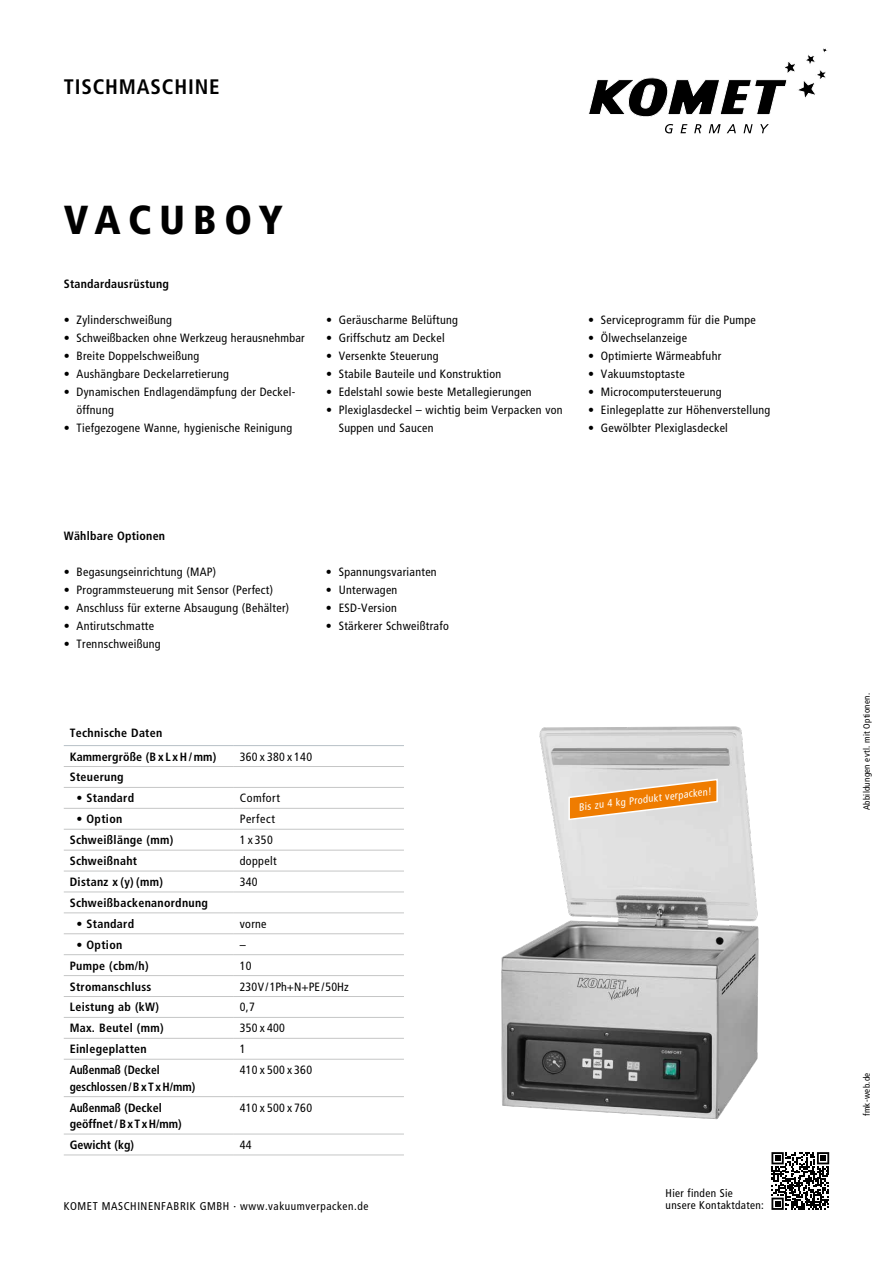
<style>
.page{position:relative;width:893px;height:1263px;background:#fff}
.page>*{position:absolute;margin:0;border:0;box-sizing:border-box;transform-origin:0 0}
.t1{font:900 condensed 40.5px "Frutiger";letter-spacing:.19em;color:#000}
.t2{font:700 condensed 21px "Frutiger";letter-spacing:.04em;color:#000}
.t3{font:condensed 12px/18px "Frutiger";letter-spacing:.025em;color:#000}
.t4{font:700 condensed 12px/23.4px "Frutiger";letter-spacing:.025em;color:#000}
.t5{font:700 condensed 12px/16.5px "Frutiger";color:#000;scale:.95 1}
.t6{font:condensed 12px "Frutiger";color:#000}
.t7{font:700 condensed 12px "Frutiger";color:#000}
.t8{font:condensed 12px "Frutiger";letter-spacing:.045em;color:#000}
.t9{font:condensed 11.25px "Frutiger";letter-spacing:.05em;color:#000}
.t10{font:condensed 11.25px/12.8px "Frutiger";letter-spacing:.03em;color:#000}
.t11{font:condensed 10.5px "Frutiger";color:#fff}
.t12{font:condensed 9px "Frutiger";letter-spacing:.025em;color:#000}
</style>
<div class="page">
<svg style="left:588px;top:48px;width:240px;height:69px"></svg>
<svg style="left:665px;top:124px;width:8px;height:9px"></svg>
<svg style="left:680px;top:124px;width:7px;height:9px"></svg>
<svg style="left:694px;top:124px;width:7px;height:9px"></svg>
<svg style="left:709px;top:124px;width:12px;height:9px"></svg>
<svg style="left:727px;top:124px;width:9px;height:9px"></svg>
<svg style="left:743px;top:124px;width:10px;height:9px"></svg>
<svg style="left:760px;top:124px;width:9px;height:9px"></svg>
<svg style="left:771px;top:1152px;width:58px;height:58px"></svg>
<img style="left:501px;top:726px;width:284px;height:427px">
<svg style="left:568px;top:778px;width:151px;height:43px;background:#e7b279"></svg>
<hr style="left:64px;top:766px;width:170px;height:1px;background:#c5c6c6">
<hr style="left:234px;top:766px;width:170px;height:1px;background:#c5c6c6">
<hr style="left:64px;top:787px;width:170px;height:1px;background:#c5c6c6">
<hr style="left:234px;top:787px;width:170px;height:1px;background:#c5c6c6">
<hr style="left:64px;top:808px;width:170px;height:1px;background:#c5c6c6">
<hr style="left:234px;top:808px;width:170px;height:1px;background:#c5c6c6">
<hr style="left:64px;top:829px;width:170px;height:1px;background:#c5c6c6">
<hr style="left:234px;top:829px;width:170px;height:1px;background:#c5c6c6">
<hr style="left:64px;top:850px;width:170px;height:1px;background:#c5c6c6">
<hr style="left:234px;top:850px;width:170px;height:1px;background:#c5c6c6">
<hr style="left:64px;top:871px;width:170px;height:1px;background:#c5c6c6">
<hr style="left:234px;top:871px;width:170px;height:1px;background:#c5c6c6">
<hr style="left:64px;top:892px;width:170px;height:1px;background:#c5c6c6">
<hr style="left:234px;top:892px;width:170px;height:1px;background:#c5c6c6">
<hr style="left:64px;top:913px;width:170px;height:1px;background:#c5c6c6">
<hr style="left:234px;top:913px;width:170px;height:1px;background:#c5c6c6">
<hr style="left:64px;top:933px;width:170px;height:1px;background:#c5c6c6">
<hr style="left:234px;top:933px;width:170px;height:1px;background:#c5c6c6">
<hr style="left:64px;top:954px;width:170px;height:1px;background:#c5c6c6">
<hr style="left:234px;top:954px;width:170px;height:1px;background:#c5c6c6">
<hr style="left:64px;top:975px;width:170px;height:1px;background:#c5c6c6">
<hr style="left:234px;top:975px;width:170px;height:1px;background:#c5c6c6">
<hr style="left:64px;top:996px;width:170px;height:1px;background:#c5c6c6">
<hr style="left:234px;top:996px;width:170px;height:1px;background:#c5c6c6">
<hr style="left:64px;top:1017px;width:170px;height:1px;background:#c5c6c6">
<hr style="left:234px;top:1017px;width:170px;height:1px;background:#c5c6c6">
<hr style="left:64px;top:1038px;width:170px;height:1px;background:#c5c6c6">
<hr style="left:234px;top:1038px;width:170px;height:1px;background:#c5c6c6">
<hr style="left:64px;top:1059px;width:170px;height:1px;background:#c5c6c6">
<hr style="left:234px;top:1059px;width:170px;height:1px;background:#c5c6c6">
<hr style="left:64px;top:1096px;width:170px;height:1px;background:#c5c6c6">
<hr style="left:234px;top:1096px;width:170px;height:1px;background:#c5c6c6">
<hr style="left:64px;top:1134px;width:170px;height:1px;background:#c5c6c6">
<hr style="left:234px;top:1134px;width:170px;height:1px;background:#c5c6c6">
<hr style="left:64px;top:1155px;width:170px;height:1px;background:#c5c6c6">
<hr style="left:234px;top:1155px;width:170px;height:1px;background:#c5c6c6">
<hr style="left:64px;top:745px;width:170px;height:1px;background:#b7c0c6">
<hr style="left:234px;top:745px;width:170px;height:1px;background:#b7c0c6">
<h2 class="t2" style="left:64px;top:75px;width:157px">TISCHMASCHINE</h2>
<h1 class="t1" style="left:64px;top:196px;width:220px">VACUBOY</h1>
<p class="t4" style="left:64px;top:272px;width:107px">Standardausrüstung</p>
<p class="t3" style="left:64px;top:311px;width:110px">• Zylinderschweißung</p>
<p class="t3" style="left:64px;top:329px;width:242px">• Schweißbacken ohne Werkzeug herausnehmbar</p>
<p class="t3" style="left:64px;top:347px;width:137px">• Breite Doppelschweißung</p>
<p class="t3" style="left:64px;top:365px;width:167px">• Aushängbare Deckelarretierung</p>
<p class="t3" style="left:77px;top:383px;width:220px;text-indent:-13px">• Dynamischen Endlagendämpfung der Deckel&shy;öffnung</p>
<p class="t3" style="left:64px;top:419px;width:230px">• Tiefgezogene Wanne, hygienische Reinigung</p>
<p class="t3" style="left:326px;top:311px;width:134px">• Geräuscharme Belüftung</p>
<p class="t3" style="left:326px;top:329px;width:120px">• Griffschutz am Deckel</p>
<p class="t3" style="left:326px;top:347px;width:114px">• Versenkte Steuerung</p>
<p class="t3" style="left:326px;top:365px;width:177px">• Stabile Bauteile und Konstruktion</p>
<p class="t3" style="left:326px;top:383px;width:207px">• Edelstahl sowie beste Metallegierungen</p>
<p class="t3" style="left:339px;top:401px;width:225px;text-indent:-13px">• Plexiglasdeckel – wichtig beim Verpacken von<br>Suppen und Saucen</p>
<p class="t3" style="left:588px;top:311px;width:169px">• Serviceprogramm für die Pumpe</p>
<p class="t3" style="left:588px;top:329px;width:100px">• Ölwechselanzeige</p>
<p class="t3" style="left:588px;top:347px;width:135px">• Optimierte Wärmeabfuhr</p>
<p class="t3" style="left:588px;top:365px;width:98px">• Vakuumstoptaste</p>
<p class="t3" style="left:588px;top:383px;width:135px">• Microcomputersteuerung</p>
<p class="t3" style="left:588px;top:401px;width:184px">• Einlegeplatte zur Höhenverstellung</p>
<p class="t3" style="left:588px;top:419px;width:141px">• Gewölbter Plexiglasdeckel</p>
<p class="t4" style="left:64px;top:524px;width:103px">Wählbare Optionen</p>
<p class="t3" style="left:64px;top:563px;width:154px">• Begasungseinrichtung (MAP)</p>
<p class="t3" style="left:64px;top:581px;width:211px">• Programmsteuerung mit Sensor (Perfect)</p>
<p class="t3" style="left:64px;top:599px;width:227px">• Anschluss für externe Absaugung (Behälter)</p>
<p class="t3" style="left:64px;top:617px;width:92px">• Antirutschmatte</p>
<p class="t3" style="left:64px;top:635px;width:98px">• Trennschweißung</p>
<p class="t3" style="left:326px;top:563px;width:112px">• Spannungsvarianten</p>
<p class="t3" style="left:326px;top:581px;width:73px">• Unterwagen</p>
<p class="t3" style="left:326px;top:599px;width:73px">• ESD-Version</p>
<p class="t3" style="left:326px;top:617px;width:124px">• Stärkerer Schweißtrafo</p>
<p class="t4" style="left:70px;top:721px;width:148px">Technische Daten<br>Kammergröße (B x L xH/mm)</p>
<p class="t3" style="left:240px;top:747px;width:74px">360 x 380 x 140</p>
<p class="t4" style="left:70px;top:766px;width:55px">Steuerung</p>
<p class="t4" style="left:77px;top:786px;width:59px">• Standard</p>
<p class="t3" style="left:240px;top:789px;width:42px">Comfort</p>
<p class="t4" style="left:77px;top:807px;width:47px">• Option</p>
<p class="t8" style="left:240px;top:812px;width:37px">Perfect</p>
<p class="t4" style="left:70px;top:828px;width:105px">Schweißlänge (mm)</p>
<p class="t3" style="left:240px;top:831px;width:34px">1x350</p>
<p class="t4" style="left:70px;top:849px;width:69px">Schweißnaht</p>
<p class="t3" style="left:240px;top:852px;width:38px">doppelt</p>
<p class="t4" style="left:70px;top:870px;width:95px">Distanz x (y) (mm)</p>
<p class="t3" style="left:240px;top:873px;width:19px">340</p>
<p class="t4" style="left:70px;top:891px;width:140px">Schweißbackenanordnung</p>
<p class="t4" style="left:77px;top:912px;width:59px">• Standard</p>
<p class="t3" style="left:240px;top:915px;width:28px">vorne</p>
<p class="t4" style="left:77px;top:933px;width:47px">• Option</p>
<p class="t3" style="left:240px;top:936px;width:7px">–</p>
<p class="t4" style="left:70px;top:954px;width:80px">Pumpe (cbm/h)</p>
<p class="t3" style="left:240px;top:956px;width:13px">10</p>
<p class="t4" style="left:70px;top:975px;width:83px">Stromanschluss</p>
<p class="t6" style="left:240px;top:979px;width:110px">230V/1Ph+N+PE/50Hz</p>
<p class="t4" style="left:70px;top:995px;width:91px">Leistung ab (kW)</p>
<p class="t3" style="left:240px;top:998px;width:16px">0,7</p>
<p class="t4" style="left:70px;top:1016px;width:95px">Max. Beutel (mm)</p>
<p class="t3" style="left:240px;top:1019px;width:47px">350 x 400</p>
<p class="t4" style="left:70px;top:1037px;width:79px">Einlegeplatten</p>
<p class="t3" style="left:240px;top:1040px;width:7px">1</p>
<p class="t5" style="left:70px;top:1062px;width:134px">Außenmaß (Deckel geschlossen/Bx T xH/mm)</p>
<p class="t3" style="left:240px;top:1061px;width:74px">410 x 500 x 360</p>
<p class="t5" style="left:70px;top:1099px;width:120px">Außenmaß (Deckel geöffnet/Bx T xH/mm)</p>
<p class="t3" style="left:240px;top:1098px;width:74px">410 x 500 x 760</p>
<p class="t7" style="left:70px;top:1138px;width:66px">Gewicht (kg)</p>
<p class="t3" style="left:240px;top:1136px;width:13px">44</p>
<p class="t9" style="left:64px;top:1199px;width:306px">KOMET MASCHINENFABRIK GMBH · www.vakuumverpacken.de</p>
<p class="t11" style="left:578px;top:801px;width:135px;rotate:-7deg">Bis zu 4 kg Produkt verpacken!</p>
<p class="t10" style="left:666px;top:1186px;width:100px">Hier finden Sie unsere Kontaktdaten:</p>
<p class="t12" style="left:862px;top:810px;width:118px;rotate:-90deg">Abbildungen evtl. mit Optionen.</p>
<p class="t12" style="left:862px;top:1116px;width:45px;rotate:-90deg">fmk-web.de</p>
</div>
